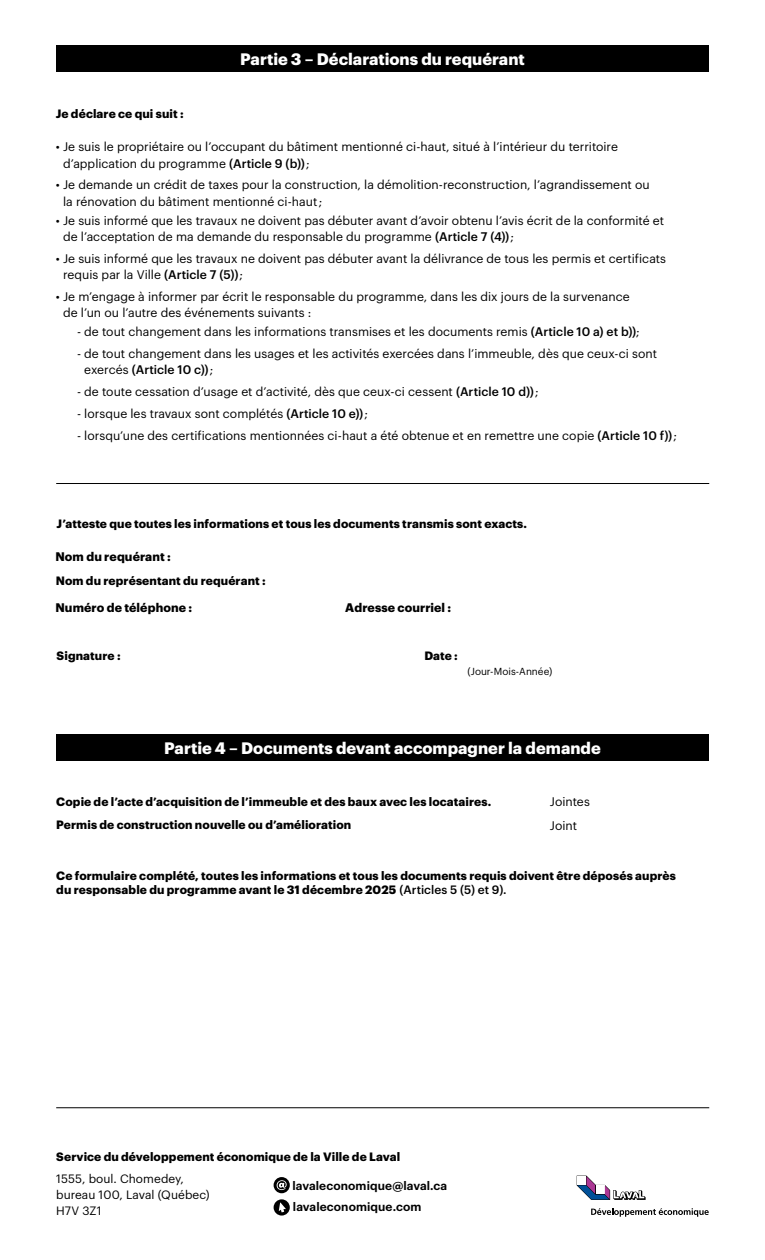
<style>
.page{position:relative;width:765px;height:1260px;background:#fff}
.page>*{position:absolute;margin:0;border:0;box-sizing:border-box;transform-origin:0 0}
.t1{font:700 16.25px "Graphik";color:#fff}
.t2{font:12.25px/16.2px "Graphik";letter-spacing:.005em;color:#000}
.t3{font:700 12.25px "Graphik";letter-spacing:.01em;color:#000}
.t4{font:700 11.88px/22.8px "Graphik";letter-spacing:.01em;color:#000}
.t5{font:11.88px/16.2px "Graphik";letter-spacing:.005em;color:#000}
.t6{font:600 11.88px/21.9px "Graphik";letter-spacing:.01em;color:#000}
.t7{font:10px "Graphik";color:#000}
.s1{font-weight:500}
</style>
<div class="page">
<div style="left:56px;top:45px;width:653px;height:27px;background:#000"></div>
<div style="left:56px;top:734px;width:653px;height:27px;background:#000"></div>
<hr style="left:56px;top:1108px;width:653px;height:1px;background:#000">
<svg style="left:274px;top:1177px;width:16px;height:16px"></svg>
<svg style="left:274px;top:1199px;width:16px;height:17px"></svg>
<hr style="left:56px;top:483px;width:653px;height:1px;background:#000">
<svg style="left:591px;top:1208px;width:118px;height:9px"></svg>
<svg style="left:577px;top:1176px;width:69px;height:24px"></svg>
<h1 class="t1" style="left:240px;top:47px;width:286px">Partie 3 – Déclarations du requérant</h1>
<p class="t4" style="left:56px;top:101px;width:129px">Je déclare ce qui suit :</p>
<p class="t2" style="left:63px;top:138px;width:556px;text-indent:-7px">• Je suis le propriétaire ou l’occupant du bâtiment mentionné ci-haut, situé à l’intérieur du territoire d’application du programme <span class="s1">(Article 9 (b))</span> ;</p>
<p class="t2" style="left:63px;top:176px;width:588px;text-indent:-7px">• Je demande un crédit de taxes pour la construction, la démolition-reconstruction, l’agrandissement ou la rénovation du bâtiment mentionné ci-haut ;</p>
<p class="t2" style="left:63px;top:211px;width:603px;text-indent:-7px">• Je suis informé que les travaux ne doivent pas débuter avant d’avoir obtenu l’avis écrit de la conformité et de l’acceptation de ma demande du responsable du programme <span class="s1">(Article 7 (4))</span> ;</p>
<p class="t2" style="left:63px;top:249px;width:605px;text-indent:-7px">• Je suis informé que les travaux ne doivent pas débuter avant la délivrance de tous les permis et certificats requis par la Ville <span class="s1">(Article 7 (5))</span> ;</p>
<p class="t2" style="left:63px;top:287px;width:568px;text-indent:-7px">• Je m’engage à informer par écrit le responsable du programme, dans les dix jours de la survenance de l’un ou l’autre des événements suivants :</p>
<p class="t2" style="left:77px;top:322px;width:564px">- de tout changement dans les informations transmises et les documents remis <span class="s1">(Article 10 a) et b))</span>;</p>
<p class="t2" style="left:84px;top:344px;width:574px;text-indent:-7px">- de tout changement dans les usages et les activités exercées dans l’immeuble, dès que ceux-ci sont exercés <span class="s1">(Article 10 c))</span> ;</p>
<p class="t2" style="left:77px;top:382px;width:463px">- de toute cessation d’usage et d’activité, dès que ceux-ci cessent <span class="s1">(Article 10 d))</span> ;</p>
<p class="t2" style="left:77px;top:404px;width:293px">- lorsque les travaux sont complétés <span class="s1">(Article 10 e))</span> ;</p>
<p class="t2" style="left:77px;top:426px;width:602px">- lorsqu’une des certifications mentionnées ci-haut a été obtenue et en remettre une copie <span class="s1">(Article 10 f))</span> ;</p>
<p class="t4" style="left:57px;top:511px;width:472px">J’atteste que toutes les informations et tous les documents transmis sont exacts.</p>
<p class="t3" style="left:55px;top:547px;width:117px">Nom du requérant :</p>
<p class="t4" style="left:56px;top:569px;width:211px">Nom du représentant du requérant :</p>
<p class="t3" style="left:55px;top:598px;width:138px">Numéro de téléphone :</p>
<p class="t3" style="left:345px;top:598px;width:107px">Adresse courriel :</p>
<p class="t4" style="left:57px;top:643px;width:66px">Signature :</p>
<p class="t4" style="left:424px;top:643px;width:35px">Date :</p>
<p class="t7" style="left:468px;top:664px;width:86px">(Jour-Mois-Année)</p>
<h1 class="t1" style="left:164px;top:736px;width:438px">Partie 4 – Documents devant accompagner la demande</h1>
<p class="t4" style="left:56px;top:790px;width:437px">Copie de l’acte d’acquisition de l’immeuble et des baux avec les locataires.<br>Permis de construction nouvelle ou d’amélioration</p>
<p class="t2" style="left:550px;top:789px;width:41px;line-height:23.6px">Jointes<br>Joint</p>
<p class="t4" style="left:56px;top:868px;width:621px;line-height:13.8px">Ce formulaire complété, toutes les informations et tous les documents requis doivent être déposés auprès du responsable du programme avant le 31 décembre 2025 <span class="s1">(Articles 5 (5) et 9).</span></p>
<p class="t4" style="left:56px;top:1144px;width:345px">Service du développement économique de la Ville de Laval</p>
<p class="t5" style="left:56px;top:1169px;width:155px">1555, boul. Chomedey, bureau 100, Laval (Québec)<br>H7V 3Z1</p>
<p class="t6" style="left:292px;top:1173px;width:156px">lavaleconomique@laval.ca lavaleconomique.com</p>
</div>
